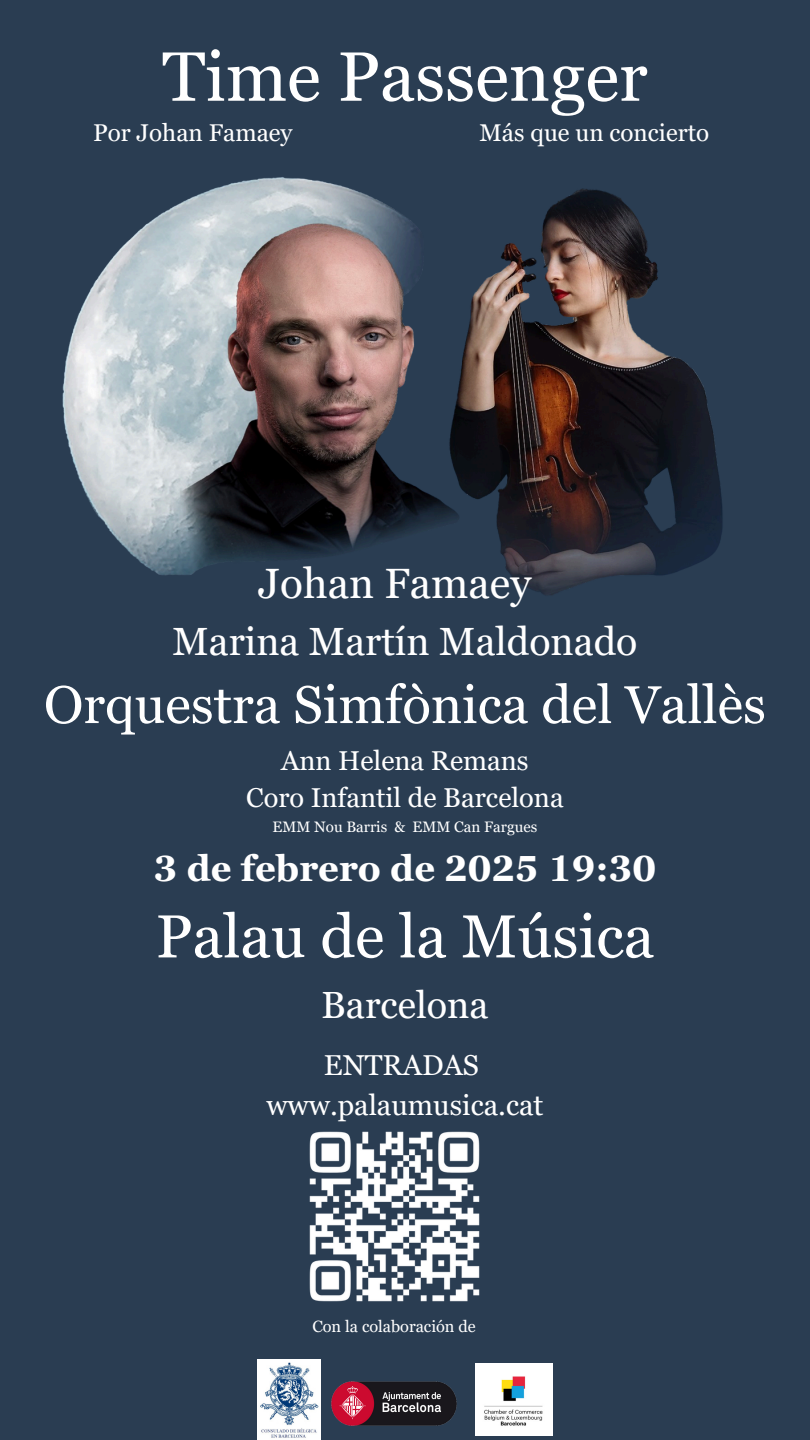
<style>
.page{position:relative;width:810px;height:1440px;background:#2a3d52}
.page>*{position:absolute;margin:0;border:0;box-sizing:border-box;transform-origin:0 0}
.t1{font:69.6px "Georgia Pro";color:#fff}
.t2{font:60.6px "Georgia Pro";color:#fff}
.t3{font:53px "Georgia Pro";color:#fff}
.t4{font:42.4px "Georgia Pro";color:#fff}
.t5{font:39.4px "Georgia Pro";color:#fff}
.t6{font:37.8px "Georgia Pro";color:#fff}
.t7{font:700 36.3px "Georgia Pro";color:#fff}
.t8{font:28.8px/39.7px "Georgia Pro";color:#fff;text-align:center}
.t9{font:27.2px/37.5px "Georgia Pro";color:#fff;text-align:center}
.t10{font:24.2px "Georgia Pro";color:#fff}
.t11{font:16.3px "Georgia Pro";color:#fff}
.t12{font:15.1px "Georgia Pro";color:#fff}
</style>
<div class="page">
<img style="left:309px;top:1131px;width:171px;height:171px">
<img style="left:62px;top:177px;width:661px;height:418px">
<img style="left:331px;top:1381px;width:126px;height:45px">
<img style="left:476px;top:1364px;width:76px;height:72px">
<img style="left:257px;top:1360px;width:63px;height:80px">
<h5 class="t1" style="left:162px;top:37px;width:487px">Time Passenger</h5>
<h3 class="t10" style="left:93px;top:119px;width:201px">Por Johan Famaey</h3>
<h3 class="t10" style="left:480px;top:119px;width:231px">Más que un concierto</h3>
<h1 class="t4" style="left:258px;top:559px;width:274px">Johan Famaey</h1>
<h1 class="t5" style="left:172px;top:619px;width:467px">Marina Martín Maldonado</h1>
<h1 class="t3" style="left:44px;top:675px;width:724px">Orquestra Simfònica del Vallès</h1>
<h1 class="t9" style="left:246px;top:741px;width:319px">Ann Helena Remans<br>Coro Infantil de Barcelona</h1>
<h1 class="t12" style="left:273px;top:818px;width:266px">EMM Nou Barris &amp; EMM Can Fargues</h1>
<p class="t7" style="left:154px;top:848px;width:503px">3 de febrero de 2025 19:30</p>
<p class="t2" style="left:156px;top:902px;width:500px">Palau de la Música</p>
<p class="t6" style="left:321px;top:983px;width:169px">Barcelona</p>
<h2 class="t8" style="left:266px;top:1045px;width:279px">ENTRADAS www.palaumusica.cat</h2>
<h4 class="t11" style="left:312px;top:1317px;width:165px">Con la colaboración de</h4>
</div>
